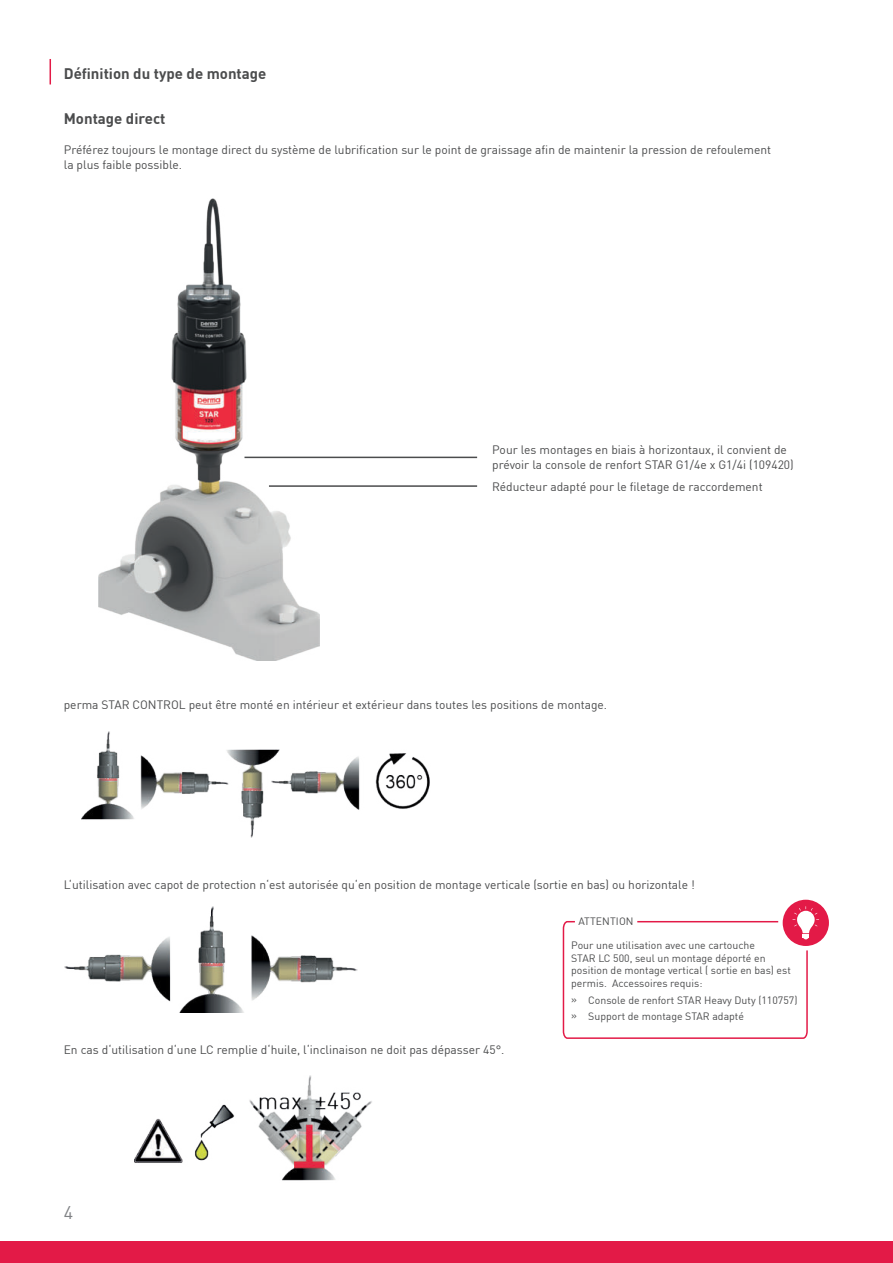
<style>
.page{position:relative;width:893px;height:1263px;background:#fff}
.page>*{position:absolute;margin:0;border:0;box-sizing:border-box;transform-origin:0 0}
.t1{font:18px "DIN Pro";color:#808285}
.t2{font:700 15px "DIN Pro";color:#4b4c4d}
.t3{font:12px/15px "DIN Pro";color:#4b4c4d}
.t4{font:10.5px/12.6px "DIN Pro";color:#4b4c4d}
</style>
<div class="page">
<div style="left:0;top:1242px;width:893px;height:21px;background:#e31a47"></div>
<img style="left:82px;top:731px;width:348px;height:107px">
<img style="left:135px;top:1076px;width:237px;height:105px">
<img style="left:64px;top:907px;width:293px;height:105px">
<hr style="left:244px;top:457px;width:233px;height:1px;background:#4b4c4d">
<hr style="left:269px;top:485px;width:208px;height:2px;background:#4b4c4d">
<img style="left:99px;top:199px;width:221px;height:462px">
<svg style="left:50px;top:59px;width:1px;height:25px"></svg>
<svg style="left:780px;top:897px;width:51px;height:51px"></svg>
<div style="left:778px;top:895px;width:55px;height:55px;border:4px solid #fff;border-radius:50%"></div>
<svg style="left:562px;top:906px;width:257px;height:133px"></svg>
<p class="t2" style="left:64px;top:62px;width:204px">Définition du type de montage</p>
<p class="t2" style="left:64px;top:107px;width:103px">Montage direct</p>
<p class="t3" style="left:64px;top:141px;width:709px">Préférez toujours le montage direct du système de lubrification sur le point de graissage afin de maintenir la pression de refoulement la plus faible possible.</p>
<p class="t3" style="left:492px;top:442px;width:303px">Pour les montages en biais à horizontaux, il convient de prévoir la console de renfort STAR G1/4e x G1/4i (109420)</p>
<p class="t3" style="left:492px;top:478px;width:272px">Réducteur adapté pour le filetage de raccordement</p>
<p class="t3" style="left:64px;top:698px;width:545px">perma STAR CONTROL peut être monté en intérieur et extérieur dans toutes les positions de montage.</p>
<p class="t3" style="left:64px;top:876px;width:632px">L‘utilisation avec capot de protection n‘est autorisée qu‘en position de montage verticale (sortie en bas) ou horizontale !</p>
<p class="t3" style="left:64px;top:1041px;width:442px">En cas d‘utilisation d‘une LC remplie d‘huile, l‘inclinaison ne doit pas dépasser 45°.</p>
<h1 class="t1" style="left:64px;top:1204px;width:11px">4</h1>
<p class="t4" style="left:578px;top:914px;width:57px">ATTENTION</p>
<p class="t4" style="left:571px;top:938px;width:221px">Pour une utilisation avec une cartouche<br>STAR LC 500, seul un montage déporté en position de montage vertical ( sortie en bas) est permis. Accessoires requis:</p>
<p class="t4" style="left:571px;top:991px;width:228px;line-height:16.5px">Ҵ Console de renfort STAR Heavy Duty (110757)<br>Ҵ Support de montage STAR adapté</p>
</div>
